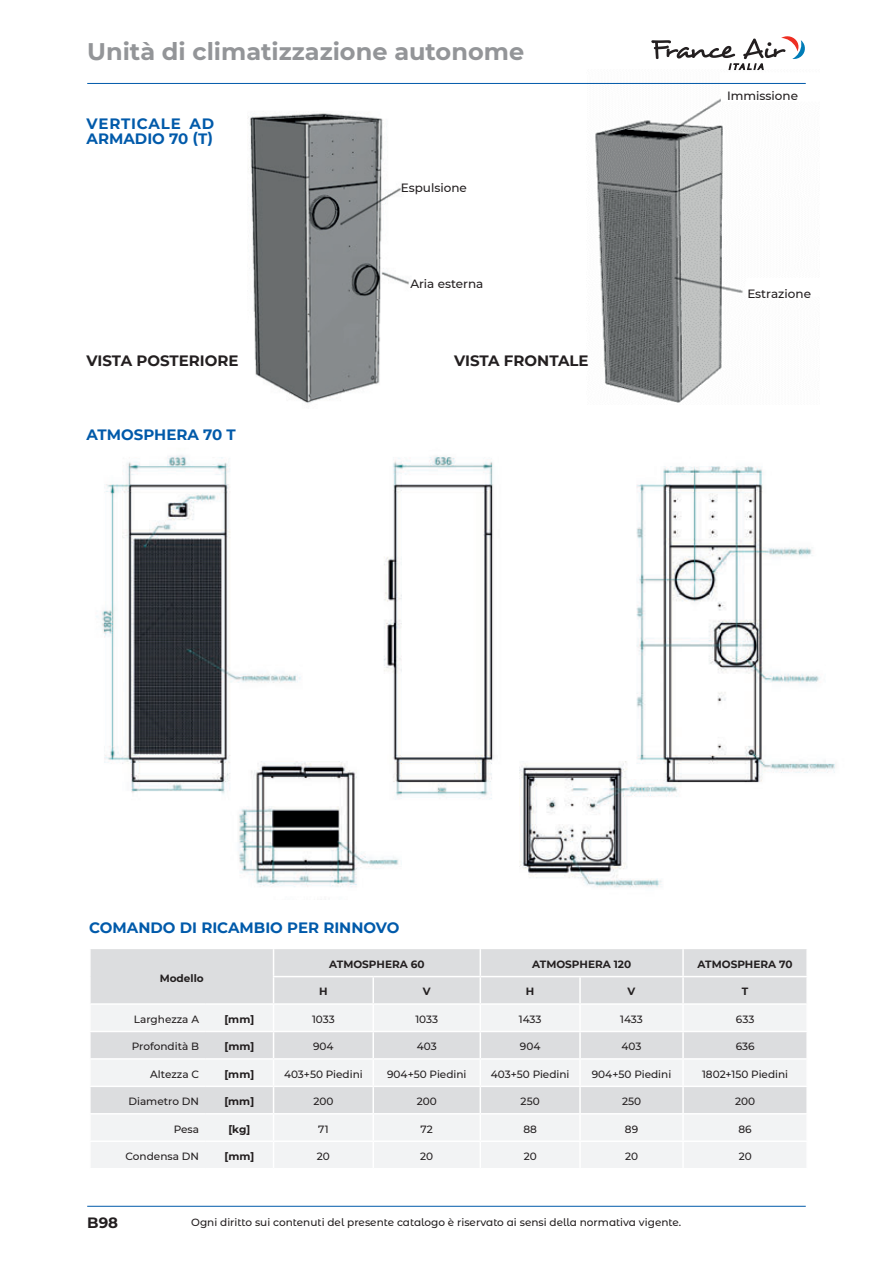
<style>
.page{position:relative;width:893px;height:1263px;background:#fff}
.page>*{position:absolute;margin:0;border:0;box-sizing:border-box;transform-origin:0 0}
.t1{font:700 24px "Montserrat";color:#939598}
.t2{font:700 15px "Montserrat";color:#015aaa}
.t3{font:700 15px "Montserrat";color:#231f20}
.t4{font:700 15px/15px "Montserrat";letter-spacing:.04em;color:#015aaa}
.t5{font:700 15px "Montserrat Alternates";color:#231f20}
.t6{font:500 12px "Montserrat";color:#231f20}
.t7{font:500 10.5px "Montserrat";color:#231f20}
.t8{font:500 10.5px "Montserrat Alternates";color:#231f20}
.t9{font:700 10.5px "Montserrat";color:#231f20}
</style>
<div class="page">
<hr style="left:87px;top:1206px;width:719px;height:1px;background:#015aaa">
<hr style="left:87px;top:83px;width:719px;height:1px;background:#015aaa">
<svg style="left:651px;top:36px;width:154px;height:33px"></svg>
<img style="left:248px;top:113px;width:161px;height:290px">
<img style="left:587px;top:69px;width:219px;height:334px">
<div style="left:91px;top:949px;width:182px;height:54px;background:#dcdddf"></div>
<svg style="left:91px;top:1005px;width:182px;height:163px;fill:#f2f3f4"></svg>
<hr style="left:205px;top:1031px;width:69px;height:1px;background:#fff">
<hr style="left:205px;top:1058px;width:69px;height:2px;background:#fff">
<hr style="left:205px;top:1085px;width:69px;height:2px;background:#fff">
<hr style="left:205px;top:1113px;width:69px;height:1px;background:#fff">
<hr style="left:205px;top:1140px;width:69px;height:2px;background:#fff">
<svg style="left:274px;top:949px;width:533px;height:219px"></svg>
<hr style="left:580px;top:1140px;width:103px;height:2px;background:#fff">
<hr style="left:579px;top:1142px;width:2px;height:26px;background:#fff">
<hr style="left:683px;top:1140px;width:125px;height:2px;background:#fff">
<hr style="left:682px;top:1142px;width:2px;height:26px;background:#fff">
<hr style="left:806px;top:1142px;width:2px;height:26px;background:#fff">
<hr style="left:89px;top:1031px;width:116px;height:1px;background:#fff">
<hr style="left:89px;top:1058px;width:116px;height:2px;background:#fff">
<hr style="left:89px;top:1085px;width:116px;height:2px;background:#fff">
<hr style="left:89px;top:1113px;width:116px;height:1px;background:#fff">
<hr style="left:89px;top:1140px;width:116px;height:2px;background:#fff">
<img style="left:96px;top:455px;width:724px;height:299px">
<img style="left:104px;top:754px;width:731px;height:134px">
<h1 class="t1" style="left:87px;top:34px;width:439px">Unità di climatizzazione autonome</h1>
<h2 class="t4" style="left:87px;top:116px;width:129px">VERTICALE AD<br>ARMADIO 70 (T)</h2>
<p class="t6" style="left:401px;top:179px;width:68px">Espulsione</p>
<p class="t6" style="left:410px;top:275px;width:75px">Aria esterna</p>
<h2 class="t3" style="left:87px;top:350px;width:153px">VISTA POSTERIORE</h2>
<h2 class="t3" style="left:454px;top:350px;width:136px">VISTA FRONTALE</h2>
<h2 class="t2" style="left:87px;top:424px;width:151px">ATMOSPHERA 70 T</h2>
<p class="t6" style="left:727px;top:88px;width:72px">Immissione</p>
<p class="t6" style="left:747px;top:285px;width:65px">Estrazione</p>
<h2 class="t2" style="left:89px;top:917px;width:312px">COMANDO DI RICAMBIO PER RINNOVO</h2>
<p class="t9" style="left:160px;top:970px;width:45px">Modello</p>
<p class="t9" style="left:329px;top:957px;width:97px">ATMOSPHERA 60</p>
<p class="t9" style="left:532px;top:957px;width:101px">ATMOSPHERA 120</p>
<p class="t9" style="left:698px;top:957px;width:97px">ATMOSPHERA 70</p>
<p class="t9" style="left:319px;top:984px;width:10px">H</p>
<p class="t9" style="left:423px;top:984px;width:9px">V</p>
<p class="t9" style="left:526px;top:984px;width:10px">H</p>
<p class="t9" style="left:628px;top:984px;width:9px">V</p>
<p class="t9" style="left:742px;top:984px;width:8px">T</p>
<p class="t7" style="left:134px;top:1012px;width:67px">Larghezza A</p>
<p class="t9" style="left:224px;top:1011px;width:31px">[mm]</p>
<p class="t7" style="left:312px;top:1012px;width:24px">1033</p>
<p class="t7" style="left:415px;top:1012px;width:24px">1033</p>
<p class="t7" style="left:519px;top:1012px;width:24px">1433</p>
<p class="t7" style="left:620px;top:1012px;width:24px">1433</p>
<p class="t7" style="left:736px;top:1012px;width:20px">633</p>
<p class="t7" style="left:132px;top:1039px;width:69px">Profondità B</p>
<p class="t9" style="left:224px;top:1039px;width:31px">[mm]</p>
<p class="t7" style="left:313px;top:1039px;width:22px">904</p>
<p class="t7" style="left:417px;top:1039px;width:21px">403</p>
<p class="t7" style="left:520px;top:1039px;width:22px">904</p>
<p class="t7" style="left:622px;top:1039px;width:21px">403</p>
<p class="t7" style="left:736px;top:1039px;width:20px">636</p>
<p class="t7" style="left:150px;top:1067px;width:50px">Altezza C</p>
<p class="t9" style="left:224px;top:1066px;width:31px">[mm]</p>
<p class="t7" style="left:284px;top:1067px;width:80px">403+50 Piedini</p>
<p class="t7" style="left:387px;top:1067px;width:81px">904+50 Piedini</p>
<p class="t7" style="left:491px;top:1067px;width:80px">403+50 Piedini</p>
<p class="t7" style="left:592px;top:1067px;width:81px">904+50 Piedini</p>
<p class="t7" style="left:702px;top:1067px;width:88px">1802+150 Piedini</p>
<p class="t7" style="left:128px;top:1094px;width:72px">Diametro DN</p>
<p class="t9" style="left:224px;top:1094px;width:31px">[mm]</p>
<p class="t7" style="left:313px;top:1094px;width:22px">200</p>
<p class="t7" style="left:417px;top:1094px;width:22px">200</p>
<p class="t7" style="left:521px;top:1094px;width:21px">250</p>
<p class="t7" style="left:622px;top:1094px;width:21px">250</p>
<p class="t7" style="left:735px;top:1094px;width:22px">200</p>
<p class="t7" style="left:174px;top:1121px;width:27px">Pesa</p>
<p class="t9" style="left:228px;top:1121px;width:23px">[kg]</p>
<p class="t7" style="left:318px;top:1121px;width:12px">71</p>
<p class="t7" style="left:421px;top:1121px;width:14px">72</p>
<p class="t7" style="left:523px;top:1121px;width:15px">88</p>
<p class="t7" style="left:625px;top:1121px;width:15px">89</p>
<p class="t7" style="left:738px;top:1121px;width:15px">86</p>
<p class="t7" style="left:126px;top:1149px;width:75px">Condensa DN</p>
<p class="t9" style="left:224px;top:1149px;width:31px">[mm]</p>
<p class="t7" style="left:317px;top:1149px;width:14px">20</p>
<p class="t7" style="left:420px;top:1149px;width:14px">20</p>
<p class="t7" style="left:524px;top:1149px;width:14px">20</p>
<p class="t7" style="left:625px;top:1149px;width:14px">20</p>
<p class="t7" style="left:739px;top:1149px;width:14px">20</p>
<h2 class="t5" style="left:87px;top:1212px;width:32px">B98</h2>
<p class="t8" style="left:191px;top:1215px;width:492px">Ogni diritto sui contenuti del presente catalogo è riservato ai sensi della normativa vigente.</p>
</div>
